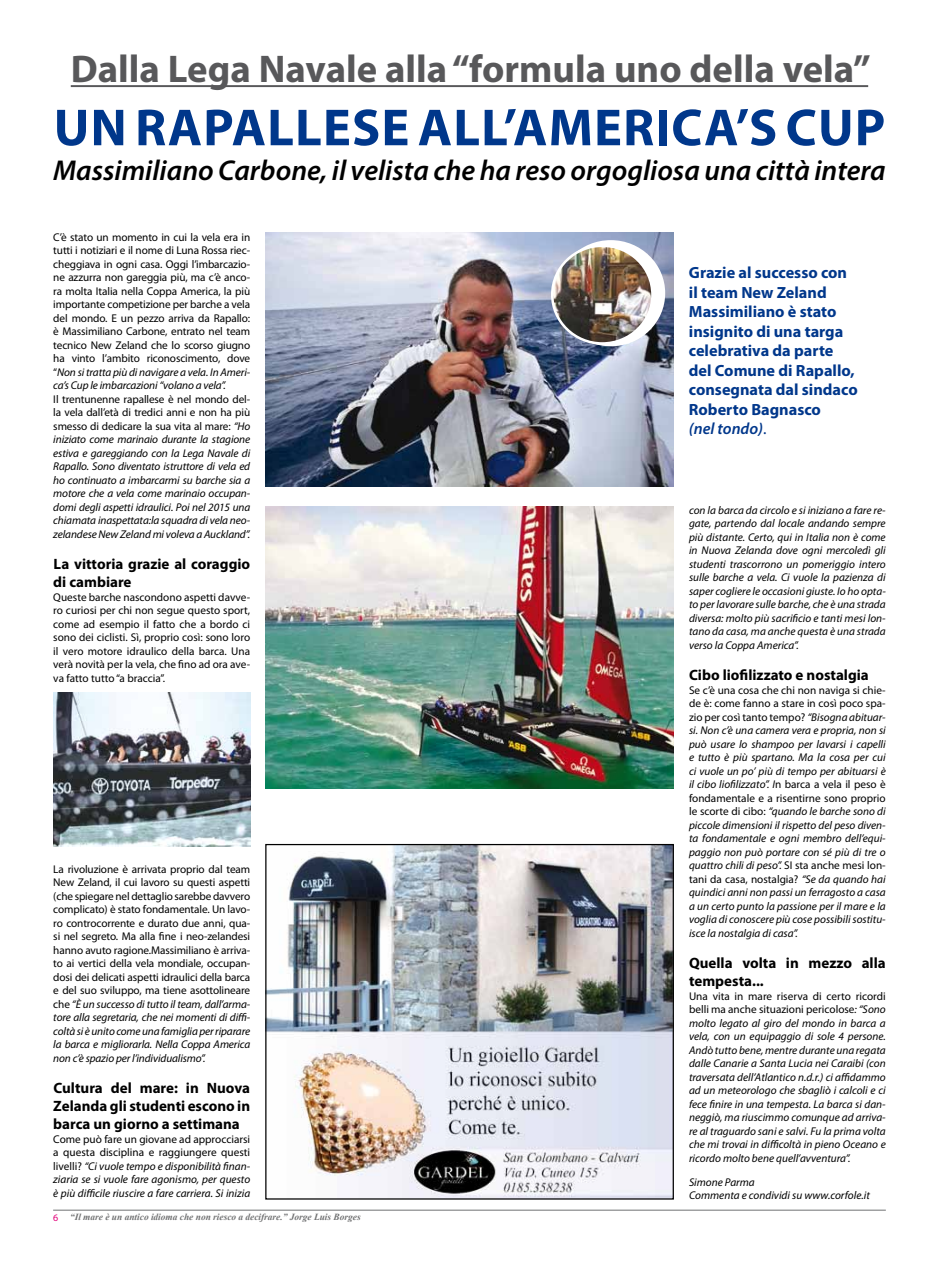
<style>
.page{position:relative;width:939px;height:1276px;background:#fff}
.page>*{position:absolute;margin:0;border:0;box-sizing:border-box;transform-origin:0 0}
.t1{font:700 52.5px "Myriad Pro";letter-spacing:.02em;color:#00378b}
.t2{font:700 38.75px "Myriad Pro";color:#58585a}
.t3{font:italic 600 28.75px "Myriad Pro";color:#000}
.t4{font:700 16.25px/19.5px "Myriad Pro";color:#00378b}
.t5{font:700 15px/18px "Myriad Pro";color:#000}
.t6{font:italic 11.25px/13.5px "Myriad Pro";color:#000;text-align:justify}
.t7{font:11.25px/13.5px "Myriad Pro";letter-spacing:-.01em;color:#000;text-align:justify}
.t8{font:italic 700 9.38px "Times New Roman";color:#707172}
.s1{font-style:italic}
.s2{font-style:normal}
.s3{font-family:"Myriad Pro";font-weight:400;font-style:normal;font-size:10px;color:#e2007a}
.s4{font-weight:600;font-style:italic}
.s5{font-weight:400}
</style>
<div class="page">
<hr style="left:53px;top:1210px;width:833px;height:1px;background:#707172">
<hr style="left:71px;top:85px;width:797px;height:2px;background:#58585a">
<img style="left:267px;top:846px;width:405px;height:351px">
<div style="left:265px;top:844px;width:409px;height:355px;border:1px solid #000"></div>
<img style="left:265px;top:232px;width:409px;height:255px">
<div style="left:558px;top:241px;width:106px;height:104px;background:#fff;border-radius:50%"></div>
<div style="left:556px;top:240px;width:109px;height:106px;border:3px solid #fff;border-radius:50%"></div>
<img style="left:552px;top:246px;width:100px;height:97px">
<div style="left:551px;top:244px;width:103px;height:101px;border:2px solid #fff;border-radius:50%"></div>
<img style="left:265px;top:506px;width:409px;height:282px">
<img style="left:53px;top:693px;width:197px;height:153px">
<h2 class="t2" style="left:71px;top:44px;width:802px">Dalla Lega Navale alla “formula uno della vela”</h2>
<h1 class="t1" style="left:54px;top:93px;width:833px">un rapallese all’America’s Cup</h1>
<h3 class="t3" style="left:53px;top:152px;width:834px">Massimiliano Carbone, il velista che ha reso orgogliosa una città intera</h3>
<p class="t7" style="left:53px;top:230px;width:198px">C’è stato un momento in cui la vela era in tutti i notiziari e il nome di Luna Rossa riec&shy;cheggiava in ogni casa. Oggi l’imbarcazio&shy;ne azzurra non gareggia più, ma c’è anco&shy;ra molta Italia nella Coppa America, la più importante competizione per barche a vela del mondo. E un pezzo arriva da Rapallo: è Massimiliano Carbone, entrato nel team tecnico New Zeland che lo scorso giugno ha vinto l’ambito riconoscimento, dove “<span class="s1">Non si tratta più di navigare a vela. In Ameri&shy;ca’s Cup le imbarcazioni “volano a vela”.</span></p>
<p class="t6" style="left:53px;top:392px;width:198px"><span class="s2">Il trentunenne rapallese è nel mondo del&shy;la vela dall’età di tredici anni e non ha più smesso di dedicare la sua vita al mare:</span> “Ho iniziato come marinaio durante la stagione estiva e gareggiando con la Lega Navale di Rapallo. Sono diventato istruttore di vela ed ho continuato a imbarcarmi su barche sia a motore che a vela come marinaio occupan&shy;domi degli aspetti idraulici. Poi nel 2015 una chiamata inaspettata:la squadra di vela neo&shy;zelandese New Zeland mi voleva a Auckland”.</p>
<h3 class="t5" style="left:53px;top:555px;width:198px">La vittoria grazie al coraggio di cambiare</h3>
<p class="t7" style="left:53px;top:590px;width:198px">Queste barche nascondono aspetti davve&shy;ro curiosi per chi non segue questo sport, come ad esempio il fatto che a bordo ci sono dei ciclisti. Sì, proprio così: sono loro il vero motore idraulico della barca. Una verà novità per la vela, che fino ad ora ave&shy;va fatto tutto “a braccia”.</p>
<p class="t7" style="left:53px;top:862px;width:198px">La rivoluzione è arrivata proprio dal team New Zeland, il cui lavoro su questi aspetti (che spiegare nel dettaglio sarebbe davvero complicato) è stato fondamentale. Un lavo&shy;ro controcorrente e durato due anni, qua&shy;si nel segreto. Ma alla fine i neo-zelandesi hanno avuto ragione.Massimiliano è arriva&shy;to ai vertici della vela mondiale, occupan&shy;dosi dei delicati aspetti idraulici della barca e del suo sviluppo, ma tiene asottolineare che <span class="s1">“è un successo di tutto il team, dall’arma&shy;tore alla segretaria, che nei momenti di diffi&shy;coltà si è unito come una famiglia per riparare la barca e migliorarla. Nella Coppa America non c’è spazio per l’individualismo”.</span></p>
<h3 class="t5" style="left:53px;top:1078px;width:198px;text-align:justify">Cultura del mare: in Nuova Zelanda gli studenti escono in barca un giorno a settimana</h3>
<p class="t6" style="left:53px;top:1132px;width:198px"><span class="s2">Come può fare un giovane ad approcciarsi a questa disciplina e raggiungere questi livelli?</span> “Ci vuole tempo e disponibilità finan&shy;ziaria se si vuole fare agonismo, per questo è più difficile riuscire a fare carriera. Si inizia</p>
<p class="t8" style="left:53px;top:1210px;width:309px"><span class="s3">6</span> “Il mare è un antico idioma che non riesco a decifrare.” Jorge Luis Borges</p>
<h3 class="t4" style="left:689px;top:262px;width:170px">Grazie al successo con il team New Zeland<br>Massimiliano è stato insignito di una targa celebrativa da parte del Comune di Rapallo, consegnata dal sindaco<br>Roberto Bagnasco<br><span class="s4">(nel tondo)</span><span class="s5">.</span></h3>
<p class="t6" style="left:689px;top:503px;width:198px">con la barca da circolo e si iniziano a fare re&shy;gate, partendo dal locale andando sempre più distante. Certo, qui in Italia non è come in Nuova Zelanda dove ogni mercoledì gli studenti trascorrono un pomeriggio intero sulle barche a vela. Ci vuole la pazienza di saper cogliere le occasioni giuste. Io ho opta&shy;to per lavorare sulle barche, che è una strada diversa: molto più sacrificio e tanti mesi lon&shy;tano da casa, ma anche questa è una strada verso la Coppa America”.</p>
<h3 class="t5" style="left:689px;top:665px;width:181px">Cibo liofilizzato e nostalgia</h3>
<p class="t6" style="left:689px;top:683px;width:198px"><span class="s2">Se c’è una cosa che chi non naviga si chie&shy;de è: come fanno a stare in così poco spa&shy;zio per così tanto tempo?</span> “Bisogna abituar&shy;si. Non c’è una camera vera e propria, non si può usare lo shampoo per lavarsi i capelli e tutto è più spartano. Ma la cosa per cui ci vuole un po’ più di tempo per abituarsi è il cibo liofilizzato”. I<span class="s2">n barca a vela il peso è fondamentale e a risentirne sono proprio le scorte di cibo:</span> “quando le barche sono di piccole dimensioni il rispetto del peso diven&shy;ta fondamentale e ogni membro dell’equi&shy;paggio non può portare con sé più di tre o quattro chili di peso”. <span class="s2">SI sta anche mesi lon&shy;tani da casa, nostalgia?</span> “Se da quando hai quindici anni non passi un ferragosto a casa a un certo punto la passione per il mare e la voglia di conoscere più cose possibili sostitu&shy;isce la nostalgia di casa”.</p>
<h3 class="t5" style="left:689px;top:953px;width:198px">Quella volta in mezzo alla tempesta...</h3>
<p class="t6" style="left:689px;top:989px;width:198px"><span class="s2">Una vita in mare riserva di certo ricordi belli ma anche situazioni pericolose</span>: “Sono molto legato al giro del mondo in barca a vela, con un equipaggio di sole 4 persone.<br>Andò tutto bene, mentre durante una regata dalle Canarie a Santa Lucia nei Caraibi (con traversata dell’Atlantico n.d.r.) ci affidammo ad un meteorologo che sbagliò i calcoli e ci fece finire in una tempesta. La barca si dan&shy;neggiò, ma riuscimmo comunque ad arriva&shy;re al traguardo sani e salvi. Fu la prima volta che mi trovai in difficoltà in pieno Oceano e ricordo molto bene quell’avventura”.</p>
<p class="t6" style="left:689px;top:1175px;width:182px">Simone Parma<br>Commenta e condividi su www.corfole.it</p>
</div>
